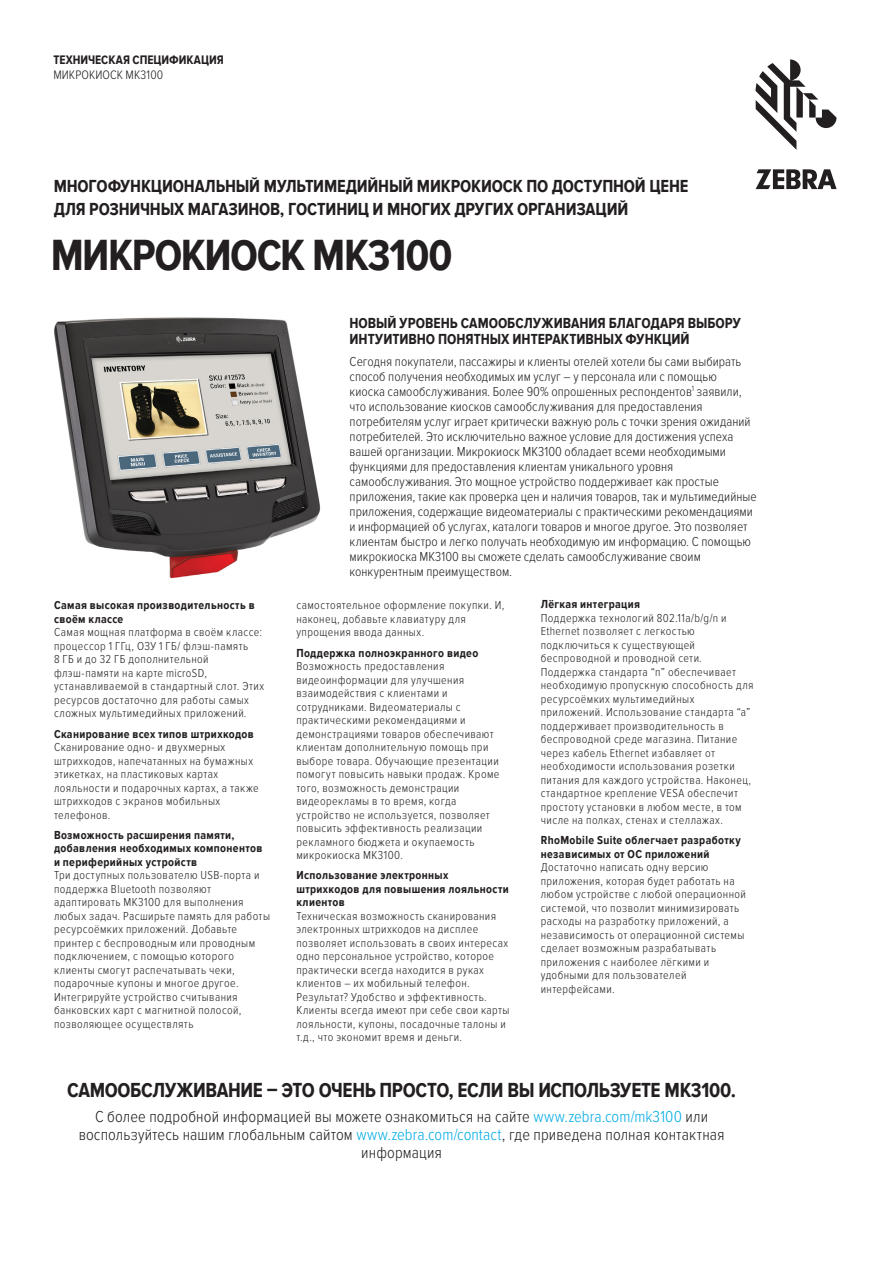
<style>
.page{position:relative;width:893px;height:1263px;background:#fff}
.page>*{position:absolute;margin:0;border:0;box-sizing:border-box;transform-origin:0 0}
.t1{font:700 45px "Proxima Nova Cond";letter-spacing:-.03em;color:#231f20}
.Call_to_action{font:700 21px "Proxima Nova Cond";letter-spacing:-.02em;color:#231f20}
.t2{font:700 18px/23.2px "Proxima Nova Cond";letter-spacing:-.01em;color:#231f20}
.Call_to_action-2{font:300 16.5px/18px "Proxima Nova Cond";letter-spacing:.005em;color:#231f20;text-align:center}
.t3{font:700 15px/16.5px "Proxima Nova Cond";color:#231f20}
.t4{font:300 13.5px/15px "Proxima Nova Cond";color:#231f20}
.t5{font:700 12.75px/14.2px "Proxima Nova Cond";color:#231f20}
.Features_body{font:300 12px/13.5px "Proxima Nova Cond";letter-spacing:.035em;color:#231f20}
.body_title{font:700 12px/13.5px "Proxima Nova Cond";letter-spacing:.03em;color:#231f20}
.Features_body-2{font:700 12px/13.5px "Proxima Nova Cond";letter-spacing:.03em;color:#231f20}
.s1{font-weight:300}
.s2{color:#00aae4}
</style>
<div class="page">
<img style="left:54px;top:317px;width:267px;height:262px">
<svg style="left:756px;top:59px;width:80px;height:91px"></svg>
<svg style="left:756px;top:169px;width:81px;height:20px"></svg>
<p class="t5" style="left:53px;top:53px;width:172px">ТЕХНИЧЕСКАЯ СПЕЦИФИКАЦИЯ<br><span class="s1">МИКРОКИОСК MK3100</span></p>
<p class="t2" style="left:54px;top:175px;width:636px">МНОГОФУНКЦИОНАЛЬНЫЙ МУЛЬТИМЕДИЙНЫЙ МИКРОКИОСК ПО ДОСТУПНОЙ ЦЕНЕ<br>ДЛЯ РОЗНИЧНЫХ МАГАЗИНОВ, ГОСТИНИЦ И МНОГИХ ДРУГИХ ОРГАНИЗАЦИЙ</p>
<p class="t1" style="left:51px;top:230px;width:404px">МИКРОКИОСК MK3100</p>
<p class="Features_body-2" style="left:54px;top:599px;width:202px">Самая высокая производительность в своём классе</p>
<p class="Features_body" style="left:54px;top:626px;width:212px">Самая мощная платформа в своём классе: процессор 1 ГГц, ОЗУ 1 ГБ/ флэш-память<br>8 ГБ и до 32 ГБ дополнительной флэш-памяти на карте microSD, устанавливаемой в стандартный слот. Этих ресурсов достаточно для работы самых сложных мультимедийных приложений.</p>
<p class="body_title" style="left:54px;top:727px;width:201px">Сканирование всех типов штрихкодов</p>
<p class="Features_body" style="left:54px;top:741px;width:206px">Сканирование одно- и двухмерных штрихкодов, напечатанных на бумажных этикетках, на пластиковых картах лояльности и подарочных картах, а также штрихкодов с экранов мобильных телефонов.</p>
<p class="body_title" style="left:54px;top:828px;width:210px">Возможность расширения памяти, добавления необходимых компонентов и периферийных устройств</p>
<p class="Features_body" style="left:54px;top:869px;width:218px">Три доступных пользователю USB-порта и поддержка Bluetooth позволяют адаптировать MK3100 для выполнения любых задач. Расширьте память для работы ресурсоёмких приложений. Добавьте принтер с беспроводным или проводным подключением, с помощью которого клиенты смогут распечатывать чеки, подарочные купоны и многое другое.<br>Интегрируйте устройство считывания банковских карт с магнитной полосой, позволяющее осуществлять</p>
<p class="t3" style="left:350px;top:315px;width:393px">НОВЫЙ УРОВЕНЬ САМООБСЛУЖИВАНИЯ БЛАГОДАРЯ ВЫБОРУ<br>ИНТУИТИВНО ПОНЯТНЫХ ИНТЕРАКТИВНЫХ ФУНКЦИЙ</p>
<p class="t4" style="left:350px;top:354px;width:409px">Сегодня покупатели, пассажиры и клиенты отелей хотели бы сами выбирать способ получения необходимых им услуг – у персонала или с помощью<br>киоска самообслуживания. Более 90% опрошенных респондентов<sup>1</sup> заявили, что использование киосков самообслуживания для предоставления потребителям услуг играет критически важную роль с точки зрения ожиданий потребителей. Это исключительно важное условие для достижения успеха вашей организации. Микрокиоск MK3100 обладает всеми необходимыми функциями для предоставления клиентам уникального уровня самообслуживания. Это мощное устройство поддерживает как простые приложения, такие как проверка цен и наличия товаров, так и мультимедийные приложения, содержащие видеоматериалы с практическими рекомендациями и информацией об услугах, каталоги товаров и многое другое. Это позволяет клиентам быстро и легко получать необходимую им информацию. С помощью микрокиоска MK3100 вы сможете сделать самообслуживание своим конкурентным преимуществом.</p>
<p class="Features_body" style="left:296px;top:599px;width:209px">самостоятельное оформление покупки. И, наконец, добавьте клавиатуру для упрощения ввода данных.</p>
<p class="body_title" style="left:296px;top:646px;width:183px">Поддержка полноэкранного видео</p>
<p class="Features_body" style="left:296px;top:660px;width:205px">Возможность предоставления видеоинформации для улучшения взаимодействия с клиентами и сотрудниками. Видеоматериалы с практическими рекомендациями и демонстрациями товаров обеспечивают клиентам дополнительную помощь при выборе товара. Обучающие презентации помогут повысить навыки продаж. Кроме того, возможность демонстрации видеорекламы в то время, когда устройство не используется, позволяет повысить эффективность реализации рекламного бюджета и окупаемость микрокиоска MK3100.</p>
<p class="body_title" style="left:296px;top:869px;width:214px">Использование электронных штрихкодов для повышения лояльности клиентов</p>
<p class="Features_body" style="left:296px;top:909px;width:215px">Техническая возможность сканирования электронных штрихкодов на дисплее позволяет использовать в своих интересах одно персональное устройство, которое практически всегда находится в руках клиентов – их мобильный телефон.<br>Результат? Удобство и эффективность.<br>Клиенты всегда имеют при себе свои карты лояльности, купоны, посадочные талоны и т.д., что экономит время и деньги.</p>
<p class="body_title" style="left:541px;top:598px;width:101px">Лёгкая интеграция</p>
<p class="Features_body" style="left:541px;top:611px;width:214px">Поддержка технологий 802.11a/b/g/n и Ethernet позволяет с легкостью подключиться к существующей беспроводной и проводной сети.<br>Поддержка стандарта “n” обеспечивает необходимую пропускную способность для ресурсоёмких мультимедийных приложений. Использование стандарта “a” поддерживает производительность в беспроводной среде магазина. Питание через кабель Ethernet избавляет от необходимости использования розетки питания для каждого устройства. Наконец, стандартное крепление VESA обеспечит простоту установки в любом месте, в том числе на полках, стенах и стеллажах.</p>
<p class="body_title" style="left:541px;top:834px;width:202px">RhoMobile Suite облегчает разработку независимых от ОС приложений</p>
<p class="Features_body" style="left:541px;top:861px;width:207px">Достаточно написать одну версию приложения, которая будет работать на любом устройстве с любой операционной системой, что позволит минимизировать расходы на разработку приложений, а независимость от операционной системы сделает возможным разрабатывать приложения с наиболее лёгкими и удобными для пользователей интерфейсами.</p>
<p class="Call_to_action" style="left:67px;top:1079px;width:671px">САМООБСЛУЖИВАНИЕ – ЭТО ОЧЕНЬ ПРОСТО, ЕСЛИ ВЫ ИСПОЛЬЗУЕТЕ MK3100.</p>
<p class="Call_to_action-2" style="left:79px;top:1108px;width:647px">С более подробной информацией вы можете ознакомиться на сайте <span class="s2">www.zebra.com/mk3100</span> или воспользуйтесь нашим глобальным сайтом <span class="s2">www.zebra.com/contact</span>, где приведена полная контактная информация</p>
</div>
